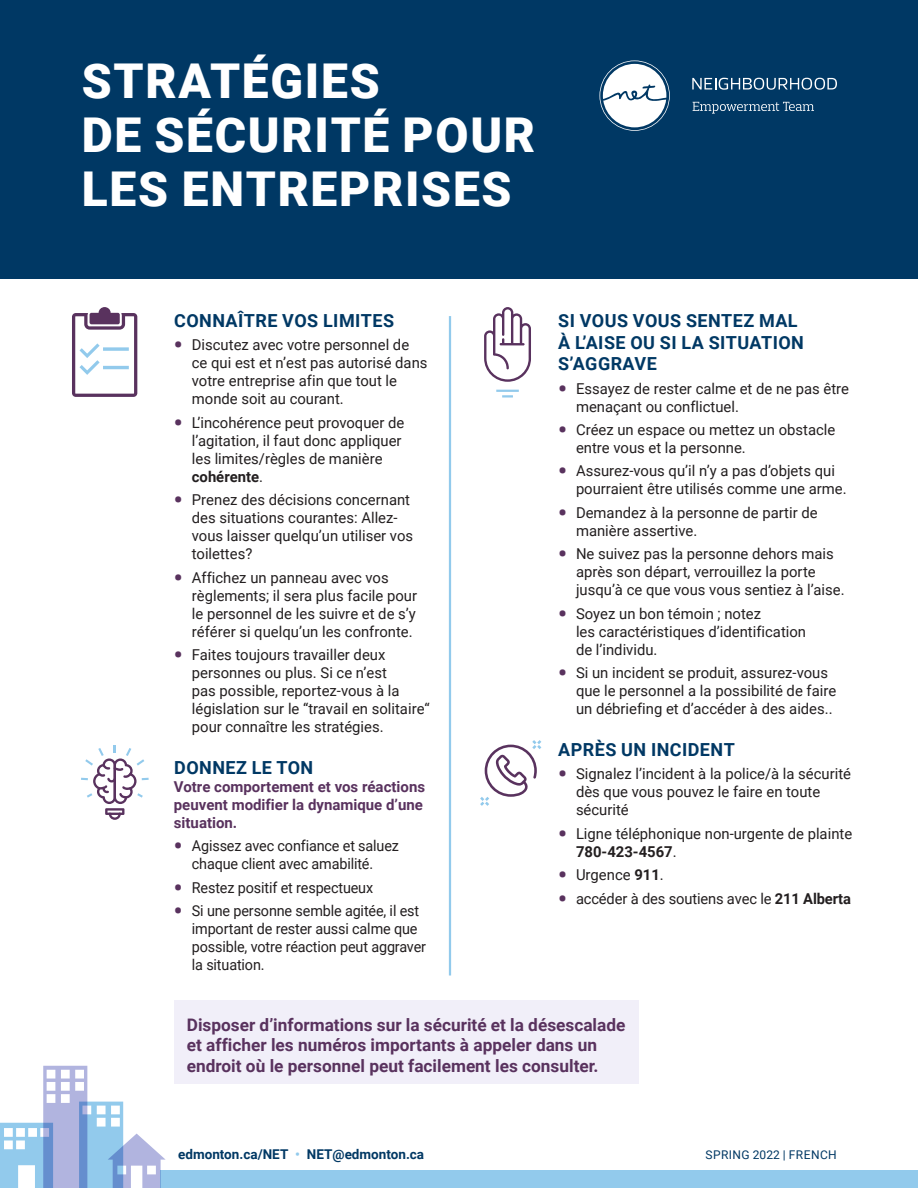
<style>
.page{position:relative;width:918px;height:1188px;background:#fff}
.page>*{position:absolute;margin:0;border:0;box-sizing:border-box;transform-origin:0 0}
.t1{font:900 48px/54px "Roboto";letter-spacing:.035em;color:#fff}
.Subtitle{font:700 18px/21.6px "Roboto";letter-spacing:.025em;color:#003864}
.Bold_Box_Font{font:700 17.25px/20.7px "Roboto";color:#59325e}
.t2{font:15px/18px "Roboto";color:#231f20}
.t3{font:15px/18px "Roboto";color:#231f20;text-align:center;scale:.96 1}
.Byline{font:700 15px/18px "Roboto";color:#59325e}
.t4{font:700 13.5px "Roboto";color:#003864}
.t5{font:12px "Roboto";letter-spacing:.035em;color:#003864}
.s1{font-weight:900;font-size:24px;color:#59325e}
.s2{font-weight:700}
.s3{color:#92caec}
</style>
<div class="page">
<div style="left:0;top:0;width:918px;height:278px;background:#003864"></div>
<div style="left:160px;top:1171px;width:758px;height:17px;background:#92caec"></div>
<svg style="left:0;top:1066px;width:166px;height:122px"></svg>
<svg style="left:693px;top:102px;width:121px;height:12px"></svg>
<svg style="left:692px;top:78px;width:145px;height:12px"></svg>
<svg style="left:599px;top:60px;width:71px;height:71px"></svg>
<hr style="left:449px;top:316px;width:2px;height:660px;background:#92caec">
<div style="left:174px;top:1001px;width:464px;height:83px;background:#f1eff9"></div>
<svg style="left:480px;top:740px;width:61px;height:66px"></svg>
<svg style="left:81px;top:745px;width:68px;height:75px"></svg>
<svg style="left:72px;top:307px;width:65px;height:90px"></svg>
<svg style="left:484px;top:307px;width:47px;height:75px"></svg>
<hr style="left:496px;top:390px;width:23px;height:2px;background:#92caec">
<svg style="left:502px;top:395px;width:11px;height:3px"></svg>
<p class="t1" style="left:82px;top:52px;width:455px">STRATÉGIES<br>DE SÉCURITÉ POUR<br>LES ENTREPRISES</p>
<p class="Subtitle" style="left:174px;top:309px;width:222px">CONNAÎTRE VOS LIMITES</p>
<p class="t2" style="left:192px;top:336px;width:237px;text-indent:-18px"><span class="s1">•</span> Discutez avec votre personnel de ce qui est et n’est pas autorisé dans votre entreprise afin que tout le monde soit au courant.</p>
<p class="t2" style="left:192px;top:413px;width:214px;text-indent:-18px"><span class="s1">•</span> L’incohérence peut provoquer de l’agitation, il faut donc appliquer les limites/règles de manière <span class="s2">cohérente</span>.</p>
<p class="t2" style="left:192px;top:490px;width:223px;text-indent:-18px"><span class="s1">•</span> Prenez des décisions concernant des situations courantes: Allez&shy;vous laisser quelqu’un utiliser vos toilettes?</p>
<p class="t2" style="left:192px;top:568px;width:227px;text-indent:-18px"><span class="s1">•</span> Affichez un panneau avec vos règlements; il sera plus facile pour le personnel de les suivre et de s’y référer si quelqu’un les confronte.</p>
<p class="t2" style="left:192px;top:645px;width:239px;text-indent:-18px"><span class="s1">•</span> Faites toujours travailler deux personnes ou plus. Si ce n’est<br>pas possible, reportez-vous à la législation sur le “travail en solitaire“ pour connaître les stratégies.</p>
<p class="Subtitle" style="left:174px;top:756px;width:141px">DONNEZ LE TON</p>
<p class="Byline" style="left:174px;top:777px;width:253px">Votre comportement et vos réactions peuvent modifier la dynamique d’une situation.</p>
<p class="t3" style="left:174px;top:836px;width:236px"><span class="s1">•</span> Agissez avec confiance et saluez chaque client avec amabilité.</p>
<p class="t3" style="left:174px;top:878px;width:209px"><span class="s1">•</span> Restez positif et respectueux</p>
<p class="t3" style="left:192px;top:901px;width:246px;text-align:left;text-indent:-18px"><span class="s1">•</span> Si une personne semble agitée, il est important de rester aussi calme que possible, votre réaction peut aggraver la situation.</p>
<p class="Subtitle" style="left:558px;top:309px;width:247px">SI VOUS VOUS SENTEZ MAL<br>À L’AISE OU SI LA SITUATION<br>S’AGGRAVE</p>
<p class="t2" style="left:576px;top:379px;width:275px;text-indent:-18px"><span class="s1">•</span> Essayez de rester calme et de ne pas être menaçant ou conflictuel.</p>
<p class="t2" style="left:576px;top:420px;width:261px;text-indent:-18px"><span class="s1">•</span> Créez un espace ou mettez un obstacle entre vous et la personne.</p>
<p class="t2" style="left:576px;top:462px;width:272px;text-indent:-18px"><span class="s1">•</span> Assurez-vous qu’il n’y a pas d’objets qui pourraient être utilisés comme une arme.</p>
<p class="t2" style="left:576px;top:503px;width:243px;text-indent:-18px"><span class="s1">•</span> Demandez à la personne de partir de manière assertive.</p>
<p class="t2" style="left:576px;top:544px;width:270px;text-indent:-18px"><span class="s1">•</span> Ne suivez pas la personne dehors mais après son départ, verrouillez la porte jusqu’à ce que vous vous sentiez à l’aise.</p>
<p class="t2" style="left:576px;top:604px;width:232px;text-indent:-18px"><span class="s1">•</span> Soyez un bon témoin ; notez<br>les caractéristiques d’identification de l’individu.</p>
<p class="t2" style="left:576px;top:663px;width:262px;text-indent:-18px"><span class="s1">•</span> Si un incident se produit, assurez-vous que le personnel a la possibilité de faire un débriefing et d’accéder à des aides..</p>
<p class="Subtitle" style="left:558px;top:738px;width:178px">APRÈS UN INCIDENT</p>
<p class="t2" style="left:576px;top:764px;width:277px;text-indent:-18px"><span class="s1">•</span> Signalez l’incident à la police/à la sécurité dès que vous pouvez le faire en toute sécurité</p>
<p class="t2" style="left:576px;top:824px;width:278px;text-indent:-18px"><span class="s1">•</span> Ligne téléphonique non-urgente de plainte<br><span class="s2">780-423-4567</span>.</p>
<p class="t2" style="left:558px;top:865px;width:107px"><span class="s1">•</span> Urgence <span class="s2">911</span>.</p>
<p class="t2" style="left:558px;top:889px;width:294px"><span class="s1">•</span> accéder à des soutiens avec le <span class="s2">211 Alberta</span></p>
<p class="Bold_Box_Font" style="left:187px;top:1013px;width:440px">Disposer d’informations sur la sécurité et la désescalade et afficher les numéros importants à appeler dans un endroit où le personnel peut facilement les consulter.</p>
<p class="t4" style="left:178px;top:1145px;width:248px">edmonton.ca/NET <span class="s3">•</span> NET@edmonton.ca</p>
<p class="t5" style="left:706px;top:1146px;width:133px">SPRING 2022 | FRENCH</p>
</div>
